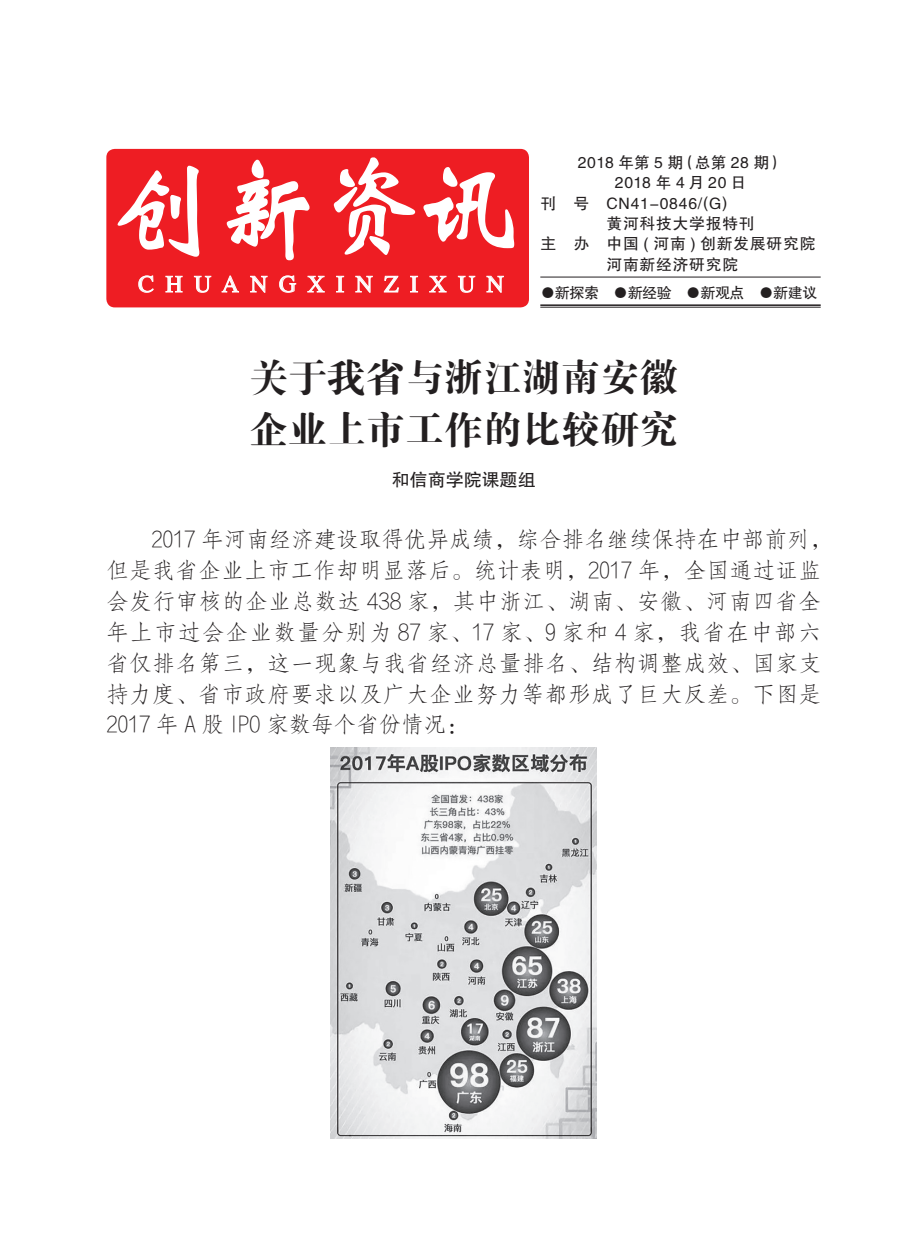
<style>
.page{position:relative;width:919px;height:1238px;background:#fff}
.page>*{position:absolute;margin:0;border:0;box-sizing:border-box;transform-origin:0 0}
.t1{font:111px "ST Xinwei";color:#fff;scale:.93 1}
.t2{font:39px/52.5px "FZDBSK GBK1 0";color:#231f20}
.t3{font:23.85px "Times";letter-spacing:.48em;color:#fff}
.t4{font:22.5px/30.9px "FZFSK GBK1 0";letter-spacing:.025em;color:#231f20}
.t5{font:18px "FZHTK GBK1 0";color:#231f20}
.t6{font:15.75px "FZHTK GBK1 0";letter-spacing:.05em;color:#231f20}
.t7{font:15.75px "FZHTK GBK1 0";letter-spacing:.015em;color:#231f20}
.t8{font:15.75px "FZHTK GBK1 0";letter-spacing:.23em;color:#231f20}
.t9{font:15px "FZHTK GBK1 0";letter-spacing:-.03em;color:#231f20}
</style>
<div class="page">
<div style="left:106px;top:149px;width:423px;height:158px;background:#ee1d23;border-radius:9px"></div>
<svg style="left:117px;top:165px;width:83px;height:92px"></svg>
<svg style="left:226px;top:159px;width:84px;height:102px"></svg>
<svg style="left:333px;top:157px;width:83px;height:98px"></svg>
<svg style="left:423px;top:167px;width:92px;height:82px"></svg>
<svg style="left:138px;top:275px;width:16px;height:18px"></svg>
<svg style="left:165px;top:275px;width:18px;height:18px"></svg>
<svg style="left:193px;top:275px;width:19px;height:18px"></svg>
<svg style="left:221px;top:275px;width:18px;height:18px"></svg>
<svg style="left:250px;top:275px;width:18px;height:18px"></svg>
<svg style="left:279px;top:275px;width:17px;height:18px"></svg>
<svg style="left:307px;top:275px;width:18px;height:18px"></svg>
<svg style="left:336px;top:275px;width:8px;height:18px"></svg>
<svg style="left:355px;top:275px;width:18px;height:18px"></svg>
<svg style="left:383px;top:275px;width:16px;height:18px"></svg>
<svg style="left:410px;top:275px;width:8px;height:18px"></svg>
<svg style="left:429px;top:275px;width:18px;height:18px"></svg>
<svg style="left:457px;top:275px;width:18px;height:18px"></svg>
<svg style="left:486px;top:275px;width:18px;height:18px"></svg>
<hr style="left:540px;top:304px;width:280px;height:2px;background:#231f20">
<hr style="left:540px;top:307px;width:280px;height:1px;background:#231f20">
<hr style="left:540px;top:277px;width:280px;height:1px;background:#231f20">
<img style="left:331px;top:747px;width:265px;height:391px">
<h1 class="t1" style="left:114px;top:152px;width:437px">创新资讯</h1>
<p class="t3" style="left:138px;top:270px;width:367px">CHUANGXINZIXUN</p>
<p class="t7" style="left:577px;top:154px;width:207px">2018 年第 5 期（总第 28 期）</p>
<p class="t8" style="left:614px;top:174px;width:133px">2018年4月20日</p>
<p class="t6" style="left:540px;top:194px;width:188px">刊 号 CN41-0846/(G)</p>
<p class="t6" style="left:606px;top:215px;width:150px">黄河科技大学报特刊</p>
<p class="t6" style="left:540px;top:235px;width:276px">主 办 中国 ( 河南 ) 创新发展研究院</p>
<p class="t6" style="left:606px;top:255px;width:133px">河南新经济研究院</p>
<p class="t9" style="left:540px;top:284px;width:278px">●新探索 ●新经验 ●新观点 ●新建议</p>
<h2 class="t2" style="left:249px;top:352px;width:430px">关于我省与浙江湖南安徽企业上市工作的比较研究</h2>
<p class="t5" style="left:391px;top:470px;width:145px">和信商学院课题组</p>
<p class="t4" style="left:106px;top:525px;width:727px;text-indent:45px">2017 年河南经济建设取得优异成绩，综合排名继续保持在中部前列，但是我省企业上市工作却明显落后。统计表明，2017 年，全国通过证监会发行审核的企业总数达 438 家，其中浙江、湖南、安徽、河南四省全年上市过会企业数量分别为 87 家、17 家、9 家和 4 家，我省在中部六省仅排名第三，这一现象与我省经济总量排名、结构调整成效、国家支持力度、省市政府要求以及广大企业努力等都形成了巨大反差。下图是2017 年 A 股 IPO 家数每个省份情况：</p>
</div>
